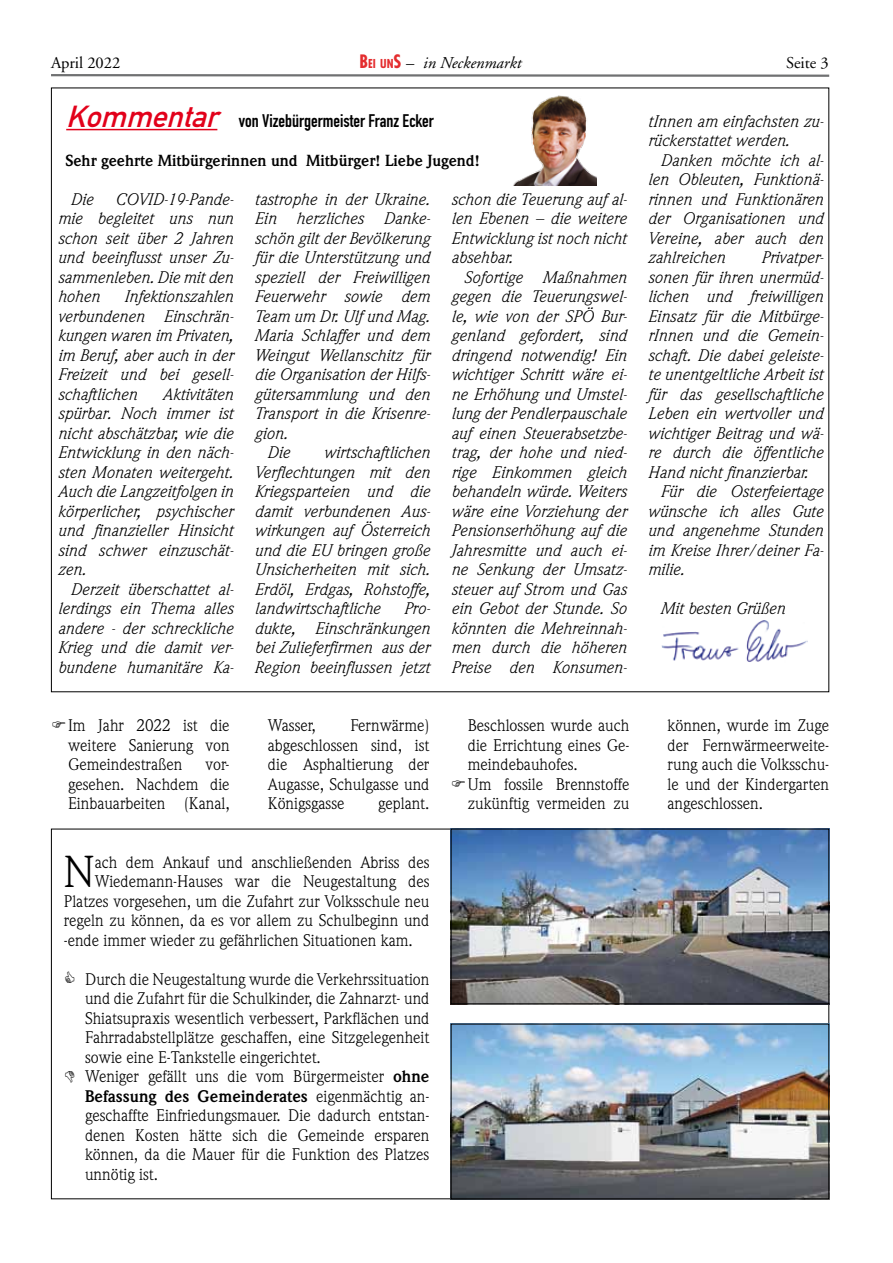
<style>
.page{position:relative;width:893px;height:1263px;background:#fff}
.page>*{position:absolute;margin:0;border:0;box-sizing:border-box;transform-origin:0 0}
.t1{font:43.95px "Weidemann";color:#000}
.t2{font:18px "DIN Engschrift";color:#000}
.t3{font:italic 16.5px/19.5px "Weidemann";letter-spacing:.005em;color:#000;text-align:justify}
.t4{font:16.5px/19.5px "Weidemann";color:#000;text-align:justify}
.t5{font:italic 16.5px "Adobe Garamond";color:#000}
.t6{font:16.5px "Adobe Garamond";color:#000}
.t7{font:700 15.75px "Weidemann";color:#000}
.s1{font-family:"Futura";font-weight:700;font-style:normal;font-stretch:condensed;font-size:18px;color:#e42d2f}
.s2{font-family:"Futura";font-weight:700;font-style:normal;font-stretch:condensed;font-size:12px;color:#e42d2f}
.s3{font-style:normal}
.s4{font-family:"DIN Mittelschrift";font-style:italic;font-size:30px;color:#e2001a}
.s5{font-weight:700}
</style>
<div class="page">
<svg style="left:51px;top:74px;width:779px;height:3px;background:#939494"></svg>
<hr style="left:66px;top:129px;width:151px;height:1px;background:#e2001a">
<img style="left:513px;top:95px;width:84px;height:90px">
<img style="left:661px;top:620px;width:146px;height:42px">
<img style="left:453px;top:831px;width:374px;height:171px">
<div style="left:451px;top:829px;width:378px;height:175px;border:1px solid #000"></div>
<img style="left:453px;top:1026px;width:374px;height:171px">
<div style="left:451px;top:1024px;width:378px;height:175px;border:1px solid #000"></div>
<p class="t6" style="left:51px;top:54px;width:71px">April 2022</p>
<p class="t5" style="left:359px;top:54px;width:163px"><span class="s1">B</span><span class="s2">EI UN</span><span class="s1">S</span> <span class="s3">–</span> in Neckenmarkt</p>
<p class="t6" style="left:786px;top:54px;width:44px">Seite 3</p>
<p class="t2" style="left:66px;top:110px;width:369px"><span class="s4">K</span><span class="s4">ommentar</span> von Vizebürgermeister Franz Ecker</p>
<p class="t7" style="left:66px;top:151px;width:416px">Sehr geehrte Mitbürgerinnen und Mitbürger! Liebe Jugend!</p>
<p class="t3" style="left:57px;top:189px;width:178px;text-indent:57px">COVID-19-Pande&shy;mie begleitet uns nun schon seit über 2 Jahren und beeinflusst unser Zu&shy;sammenleben. Die mit den hohen</p>
<p class="t3" style="left:70px;top:189px;width:24px">Die</p>
<p class="t3" style="left:57px;top:286px;width:178px;text-indent:66px">Infektionszahlen verbundenen Einschrän&shy;kungen waren im Privaten, im Beruf, aber auch in der Freizeit und bei gesell&shy;schaftlichen</p>
<p class="t3" style="left:57px;top:384px;width:178px;text-indent:105px">Aktivitäten spürbar. Noch immer ist nicht abschätzbar, wie die Entwicklung in den näch&shy;sten Monaten weitergeht.<br>Auch die Langzeitfolgen in körperlicher, psychischer und finanzieller Hinsicht sind schwer einzuschät&shy;zen.</p>
<p class="t3" style="left:57px;top:579px;width:178px;text-indent:13px">Derzeit überschattet al&shy;lerdings ein Thema alles andere - der schreckliche Krieg und die damit ver&shy;bundene humanitäre Ka-</p>
<p class="t3" style="left:254px;top:189px;width:177px">tastrophe in der Ukraine.</p>
<p class="t3" style="left:254px;top:208px;width:178px">Ein herzliches Danke-</p>
<p class="t3" style="left:254px;top:228px;width:177px">schön gilt der Bevölkerung</p>
<p class="t3" style="left:254px;top:247px;width:177px">für die Unterstützung und</p>
<p class="t3" style="left:254px;top:267px;width:177px">speziell der Freiwilligen</p>
<p class="t3" style="left:254px;top:286px;width:177px">Feuerwehr sowie dem</p>
<p class="t3" style="left:254px;top:306px;width:177px">Team um Dr. Ulf und Mag.</p>
<p class="t3" style="left:254px;top:325px;width:177px">Maria Schlaffer und dem</p>
<p class="t3" style="left:254px;top:345px;width:177px">Weingut Wellanschitz für</p>
<p class="t3" style="left:254px;top:364px;width:178px">die Organisation der Hilfs-</p>
<p class="t3" style="left:254px;top:384px;width:177px">gütersammlung und den</p>
<p class="t3" style="left:254px;top:403px;width:178px">Transport in die Krisenre-</p>
<p class="t3" style="left:254px;top:423px;width:35px">gion.</p>
<p class="t3" style="left:267px;top:442px;width:24px">Die</p>
<p class="t3" style="left:254px;top:442px;width:178px;text-indent:70px">wirtschaftlichen Verflechtungen mit den Kriegsparteien und die damit verbundenen Aus&shy;wirkungen auf Österreich und die EU bringen große Unsicherheiten mit sich.<br>Erdöl, Erdgas, Rohstoffe, landwirtschaftliche</p>
<p class="t3" style="left:254px;top:598px;width:178px;text-indent:149px">Pro&shy;dukte, Einschränkungen bei Zulieferfirmen aus der Region beeinflussen jetzt</p>
<p class="t3" style="left:451px;top:189px;width:178px">schon die Teuerung auf al&shy;len Ebenen – die weitere Entwicklung ist noch nicht absehbar.</p>
<p class="t3" style="left:451px;top:267px;width:178px;text-indent:13px">Sofortige Maßnahmen gegen die Teuerungswel&shy;le, wie von der SPÖ Bur&shy;genland gefordert, sind dringend notwendig! Ein wichtiger Schritt wäre ei&shy;ne Erhöhung und Umstel&shy;lung der Pendlerpauschale auf einen Steuerabsetzbe&shy;trag, der hohe und nied&shy;rige Einkommen gleich behandeln würde. Weiters wäre eine Vorziehung der Pensionserhöhung auf die Jahresmitte und auch ei&shy;ne Senkung der Umsatz&shy;steuer auf Strom und Gas ein Gebot der Stunde. So könnten die Mehreinnah&shy;men durch die höheren Preise den Konsumen-</p>
<p class="t3" style="left:647px;top:111px;width:178px">tInnen am einfachsten zu&shy;rückerstattet werden.</p>
<p class="t3" style="left:647px;top:150px;width:178px;text-indent:13px">Danken möchte ich al&shy;len Obleuten, Funktionä&shy;rinnen und Funktionären der Organisationen und Vereine, aber auch den zahlreichen</p>
<p class="t3" style="left:761px;top:248px;width:64px">Privatper-</p>
<p class="t3" style="left:647px;top:267px;width:178px">sonen für ihren unermüd-</p>
<p class="t3" style="left:647px;top:287px;width:177px">lichen und freiwilligen</p>
<p class="t3" style="left:647px;top:306px;width:178px">Einsatz für die Mitbürge-</p>
<p class="t3" style="left:647px;top:326px;width:178px">rInnen und die Gemein-</p>
<p class="t3" style="left:647px;top:345px;width:178px">schaft. Die dabei geleiste-</p>
<p class="t3" style="left:647px;top:365px;width:177px">te unentgeltliche Arbeit ist</p>
<p class="t3" style="left:647px;top:384px;width:177px">für das gesellschaftliche</p>
<p class="t3" style="left:647px;top:404px;width:177px">Leben ein wertvoller und</p>
<p class="t3" style="left:647px;top:423px;width:178px">wichtiger Beitrag und wä-</p>
<p class="t3" style="left:647px;top:443px;width:177px">re durch die öffentliche</p>
<p class="t3" style="left:647px;top:462px;width:162px">Hand nicht finanzierbar.</p>
<p class="t3" style="left:660px;top:482px;width:164px">Für die Osterfeiertage</p>
<p class="t3" style="left:647px;top:501px;width:177px">wünsche ich alles Gute</p>
<p class="t3" style="left:647px;top:521px;width:177px">und angenehme Stunden</p>
<p class="t3" style="left:647px;top:540px;width:178px">im Kreise Ihrer/deiner Fa-</p>
<p class="t3" style="left:647px;top:560px;width:38px">milie.</p>
<p class="t3" style="left:660px;top:599px;width:126px">Mit besten Grüßen</p>
<p class="t4" style="left:68px;top:716px;width:163px">Im Jahr 2022 ist die weitere Sanierung von Gemeindestraßen</p>
<p class="t4" style="left:68px;top:755px;width:163px;text-indent:137px">vor&shy;gesehen. Nachdem die Einbauarbeiten (Kanal,</p>
<p class="t4" style="left:268px;top:716px;width:163px;text-indent:82px">Fernwärme) abgeschlossen sind, ist die Asphaltierung der Augasse, Schulgasse und Königsgasse</p>
<p class="t4" style="left:268px;top:716px;width:49px">Wasser,</p>
<p class="t4" style="left:378px;top:794px;width:53px">geplant.</p>
<h1 class="t1" style="left:64px;top:846px;width:32px">N</h1>
<p class="t4" style="left:95px;top:852px;width:336px">ach dem Ankauf und anschließenden Abriss des</p>
<p class="t4" style="left:95px;top:872px;width:336px">Wiedemann-Hauses war die Neugestaltung des</p>
<p class="t4" style="left:64px;top:891px;width:367px">Platzes vorgesehen, um die Zufahrt zur Volksschule neu</p>
<p class="t4" style="left:64px;top:911px;width:367px">regeln zu können, da es vor allem zu Schulbeginn und</p>
<p class="t4" style="left:64px;top:930px;width:351px">-ende immer wieder zu gefährlichen Situationen kam.</p>
<p class="t4" style="left:85px;top:969px;width:346px;text-align:left">Durch die Neugestaltung wurde die Verkehrssituation und die Zufahrt für die Schulkinder, die Zahnarzt- und Shiatsupraxis wesentlich verbessert, Parkflächen und Fahrradabstellplätze geschaffen, eine Sitzgelegenheit sowie eine E-Tankstelle eingerichtet.<br>Weniger gefällt uns die vom Bürgermeister <span class="s5">ohne Befassung des Gemeinderates</span> eigenmächtig an&shy;geschaffte Einfriedungsmauer. Die dadurch entstan&shy;denen Kosten hätte sich die Gemeinde ersparen können, da die Mauer für die Funktion des Platzes unnötig ist.</p>
<p class="t4" style="left:468px;top:716px;width:163px;text-align:left">Beschlossen wurde auch die Errichtung eines Ge&shy;meindebauhofes.<br>Um fossile Brennstoffe zukünftig vermeiden zu</p>
<p class="t4" style="left:668px;top:716px;width:163px">können, wurde im Zuge der Fernwärmeerweite&shy;rung auch die Volksschu&shy;le und der Kindergarten angeschlossen.</p>
</div>
